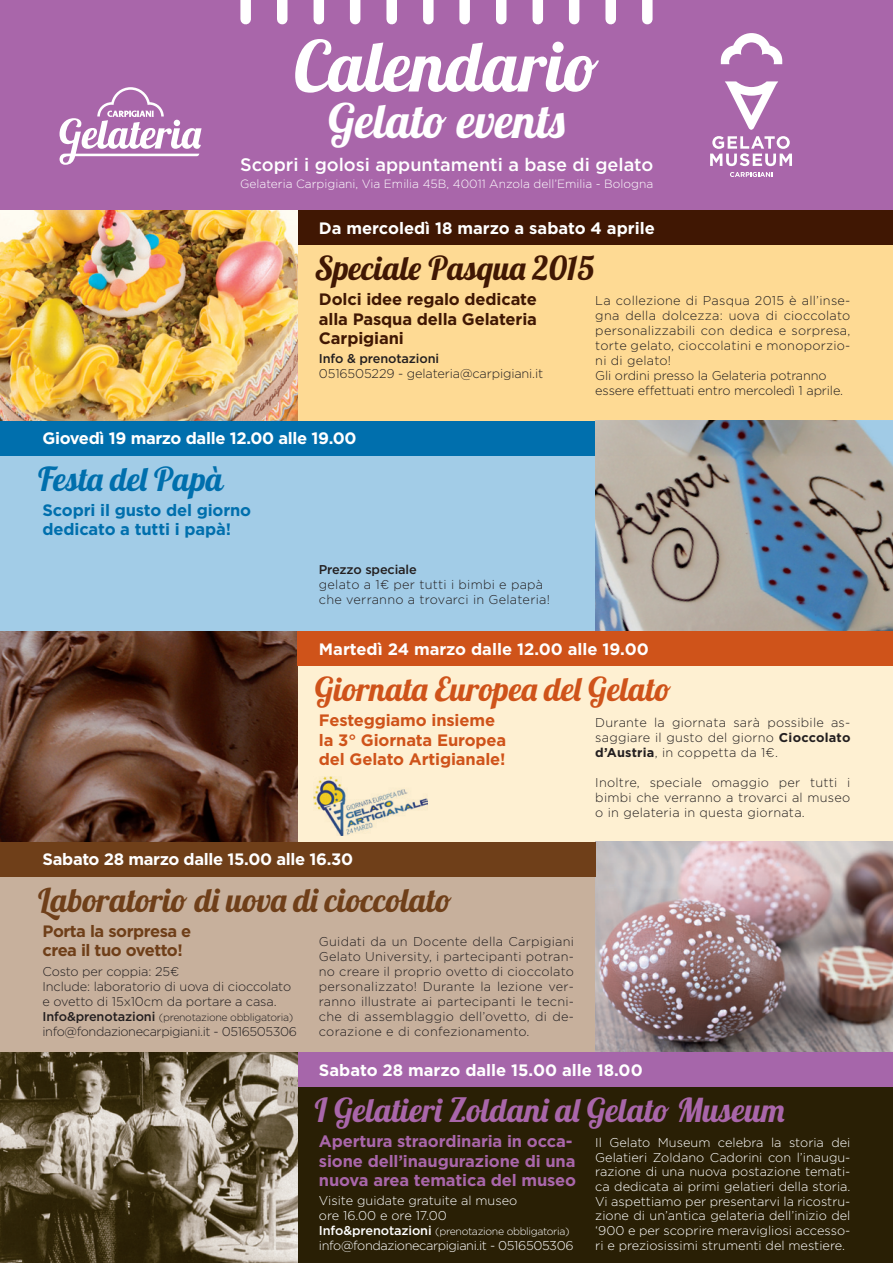
<style>
.page{position:relative;width:893px;height:1263px;background:#fff}
.page>*{position:absolute;margin:0;border:0;box-sizing:border-box;transform-origin:0 0}
.t1{font:70.05px "Lobster 1.4";letter-spacing:.02em;color:#fff}
.t2{font:47.4px "Lobster 1.4";letter-spacing:.01em;color:#fff}
.t3{font:33px "Lobster 1.4";letter-spacing:.02em;color:#a966aa}
.t4{font:33px "Lobster 1.4";color:#6f3f19}
.t5{font:33px "Lobster 1.4";color:#cf531a}
.t6{font:33px "Lobster 1.4";color:#401703}
.t7{font:33px "Lobster 1.4";color:#006fad}
.t8{font:500 18.15px "Gotham HTF";color:#fff}
.t9{font:700 16.5px "Gotham HTF";letter-spacing:-.01em;color:#fff}
.t10{font:700 16.5px/19.5px "Gotham HTF";letter-spacing:-.01em;color:#a966aa}
.t11{font:700 16.5px/19.5px "Gotham HTF";letter-spacing:-.01em;color:#cf531a}
.t12{font:700 16.5px/19.5px "Gotham HTF";letter-spacing:-.01em;color:#401703;text-align:justify}
.t13{font:700 16.5px/19.5px "Gotham HTF";letter-spacing:-.01em;color:#006fad}
.t14{font:700 16.5px/19.5px "Gotham HTF";letter-spacing:-.03em;color:#6f3f19}
.t15{font:300 12.75px/15px "Gotham HTF";letter-spacing:.01em;color:#231f20;text-align:justify}
.t16{font:300 12.75px/14.7px "Gotham HTF";color:#fff;text-align:justify}
.t17{font:300 12.75px/15px "Gotham HTF";letter-spacing:-.01em;color:#231f20}
.t18{font:300 12.75px "Gotham HTF";letter-spacing:-.03em;color:#231f20}
.t19{font:300 12.75px "Gotham HTF";letter-spacing:-.03em;color:#fff}
.t20{font:500 12.75px "Gotham HTF";letter-spacing:-.01em;color:#231f20}
.t21{font:300 12px "Gotham HTF";color:#fff}
.t22{font:300 10.5px "Gotham HTF";letter-spacing:-.03em;color:#231f20}
.t23{font:300 10.5px "Gotham HTF";letter-spacing:-.03em;color:#fff}
.s1{font-weight:500}
.s2{font-family:"Gotham"}
.s3{font-weight:700}
.s4{font-weight:500;font-size:12.75px}
</style>
<div class="page">
<div style="left:0;top:421px;width:641px;height:210px;background:#a2cce7"></div>
<div style="left:0;top:0;width:893px;height:210px;background:#a966aa"></div>
<div style="left:240px;top:0;width:11px;height:19px;background:#fff"></div>
<div style="left:277px;top:0;width:10px;height:19px;background:#fff"></div>
<div style="left:314px;top:0;width:10px;height:19px;background:#fff"></div>
<div style="left:350px;top:0;width:10px;height:19px;background:#fff"></div>
<div style="left:386px;top:0;width:11px;height:19px;background:#fff"></div>
<div style="left:423px;top:0;width:11px;height:19px;background:#fff"></div>
<div style="left:459px;top:0;width:11px;height:19px;background:#fff"></div>
<div style="left:496px;top:0;width:10px;height:19px;background:#fff"></div>
<div style="left:533px;top:0;width:10px;height:19px;background:#fff"></div>
<div style="left:569px;top:0;width:10px;height:19px;background:#fff"></div>
<div style="left:605px;top:0;width:11px;height:19px;background:#fff"></div>
<div style="left:642px;top:0;width:11px;height:19px;background:#fff"></div>
<svg style="left:725px;top:81px;width:53px;height:49px"></svg>
<svg style="left:730px;top:172px;width:42px;height:5px"></svg>
<svg style="left:710px;top:136px;width:82px;height:30px"></svg>
<svg style="left:721px;top:33px;width:61px;height:31px"></svg>
<svg style="left:60px;top:87px;width:142px;height:78px"></svg>
<div style="left:0;top:421px;width:893px;height:34px;background:#006fad"></div>
<div style="left:298px;top:210px;width:595px;height:211px;background:#feda94"></div>
<div style="left:298px;top:210px;width:595px;height:34px;background:#401703"></div>
<img style="left:0;top:210px;width:298px;height:211px">
<img style="left:595px;top:421px;width:298px;height:210px">
<div style="left:298px;top:631px;width:595px;height:211px;background:#fef0d2"></div>
<img style="left:0;top:631px;width:298px;height:211px">
<div style="left:0;top:842px;width:641px;height:210px;background:#c7b09c"></div>
<img style="left:595px;top:842px;width:298px;height:210px">
<div style="left:298px;top:1052px;width:595px;height:211px;background:#291f05"></div>
<div style="left:298px;top:1052px;width:595px;height:34px;background:#a666aa"></div>
<img style="left:0;top:1052px;width:298px;height:211px">
<div style="left:298px;top:631px;width:595px;height:34px;background:#cf531a"></div>
<div style="left:0;top:842px;width:595px;height:34px;background:#6f3f19"></div>
<img style="left:313px;top:776px;width:114px;height:59px">
<h1 class="t1" style="left:294px;top:21px;width:307px">Calendario</h1>
<h2 class="t2" style="left:328px;top:91px;width:238px">Gelato events</h2>
<h3 class="t8" style="left:240px;top:154px;width:414px">Scopri i golosi appuntamenti a base di gelato</h3>
<p class="t21" style="left:240px;top:177px;width:414px">Gelateria Carpigiani, Via Emilia 45B, 40011 Anzola dell’Emilia - Bologna</p>
<p class="t9" style="left:319px;top:218px;width:337px">Da mercoledì 18 marzo a sabato 4 aprile</p>
<h3 class="t6" style="left:315px;top:247px;width:281px">Speciale Pasqua 2015</h3>
<p class="t12" style="left:319px;top:289px;width:220px">Dolci idee regalo dedicate alla Pasqua della Gelateria Carpigiani</p>
<p class="t15" style="left:595px;top:293px;width:257px;text-align:left">La collezione di Pasqua 2015 è all’inse&shy;gna della dolcezza: uova di cioccolato personalizzabili con dedica e sorpresa, torte gelato, cioccolatini e monoporzio&shy;ni di gelato!<br>Gli ordini presso la Gelateria potranno essere effettuati entro mercoledì 1 aprile.</p>
<p class="t20" style="left:319px;top:351px;width:122px">Info &amp; prenotazioni</p>
<p class="t17" style="left:319px;top:366px;width:226px">0516505229 - gelateria@carpigiani.it</p>
<p class="t9" style="left:43px;top:428px;width:315px">Giovedì 19 marzo dalle 12.00 alle 19.00</p>
<h3 class="t7" style="left:38px;top:458px;width:186px">Festa del Papà</h3>
<p class="t13" style="left:43px;top:500px;width:210px">Scopri il gusto del giorno dedicato a tutti i papà!</p>
<p class="t15" style="left:319px;top:562px;width:232px;text-align:left"><span class="s1">Prezzo speciale<br></span>gelato a 1<span class="s2">€</span> per tutti i bimbi e papà che verranno a trovarci in Gelateria!</p>
<p class="t9" style="left:319px;top:639px;width:331px">Martedì 24 marzo dalle 12.00 alle 19.00</p>
<h3 class="t5" style="left:315px;top:668px;width:358px">Giornata Europea del Gelato</h3>
<p class="t11" style="left:319px;top:710px;width:189px">Festeggiamo insieme la 3° Giornata Europea del Gelato Artigianale!</p>
<p class="t15" style="left:595px;top:715px;width:257px">Durante la giornata sarà possibile as&shy;saggiare il gusto del giorno <span class="s3">Cioccolato d’Austria</span>, in coppetta da 1<span class="s2">€</span>.</p>
<p class="t15" style="left:595px;top:775px;width:257px">Inoltre, speciale omaggio per tutti i bimbi che verranno a trovarci al museo o in gelateria in questa giornata.</p>
<p class="t9" style="left:43px;top:849px;width:312px">Sabato 28 marzo dalle 15.00 alle 16.30</p>
<h3 class="t4" style="left:38px;top:879px;width:415px">Laboratorio di uova di cioccolato</h3>
<p class="t14" style="left:43px;top:921px;width:150px">Porta la sorpresa e crea il tuo ovetto!</p>
<p class="t15" style="left:319px;top:934px;width:257px">Guidati da un Docente della Carpigiani Gelato University, i partecipanti potran&shy;no creare il proprio ovetto di cioccolato personalizzato! Durante la lezione ver&shy;ranno illustrate ai partecipanti le tecni&shy;che di assemblaggio dell’ovetto, di de&shy;corazione e di confezionamento.</p>
<p class="t17" style="left:43px;top:964px;width:250px">Costo per coppia: 25<span class="s2">€<br></span>Include: laboratorio di uova di cioccolato e ovetto di 15x10cm da portare a casa.</p>
<p class="t22" style="left:43px;top:1011px;width:252px"><span class="s4">Info&amp;prenotazioni</span> (prenotazione obbligatoria)</p>
<p class="t18" style="left:43px;top:1024px;width:256px">info@fondazionecarpigiani.it - 0516505306</p>
<p class="t9" style="left:319px;top:1060px;width:325px">Sabato 28 marzo dalle 15.00 alle 18.00</p>
<h3 class="t3" style="left:315px;top:1089px;width:471px">I Gelatieri Zoldani al Gelato Museum</h3>
<p class="t10" style="left:319px;top:1131px;width:259px">Apertura straordinaria in occa&shy;sione dell’inaugurazione di una nuova area tematica del museo</p>
<p class="t16" style="left:595px;top:1135px;width:257px">Il Gelato Museum celebra la storia dei Gelatieri Zoldano Cadorini con l’inaugu&shy;razione di una nuova postazione temati&shy;ca dedicata ai primi gelatieri della storia.<br>Vi aspettiamo per presentarvi la ricostru&shy;zione di un’antica gelateria dell’inizio del ‘900 e per scoprire meravigliosi accesso&shy;ri e preziosissimi strumenti del mestiere.</p>
<p class="t16" style="left:319px;top:1193px;width:200px">Visite guidate gratuite al museo ore 16.00 e ore 17.00</p>
<p class="t23" style="left:319px;top:1226px;width:252px"><span class="s4">Info&amp;prenotazioni</span> (prenotazione obbligatoria)</p>
<p class="t19" style="left:319px;top:1239px;width:256px">info@fondazionecarpigiani.it - 0516505306</p>
</div>
